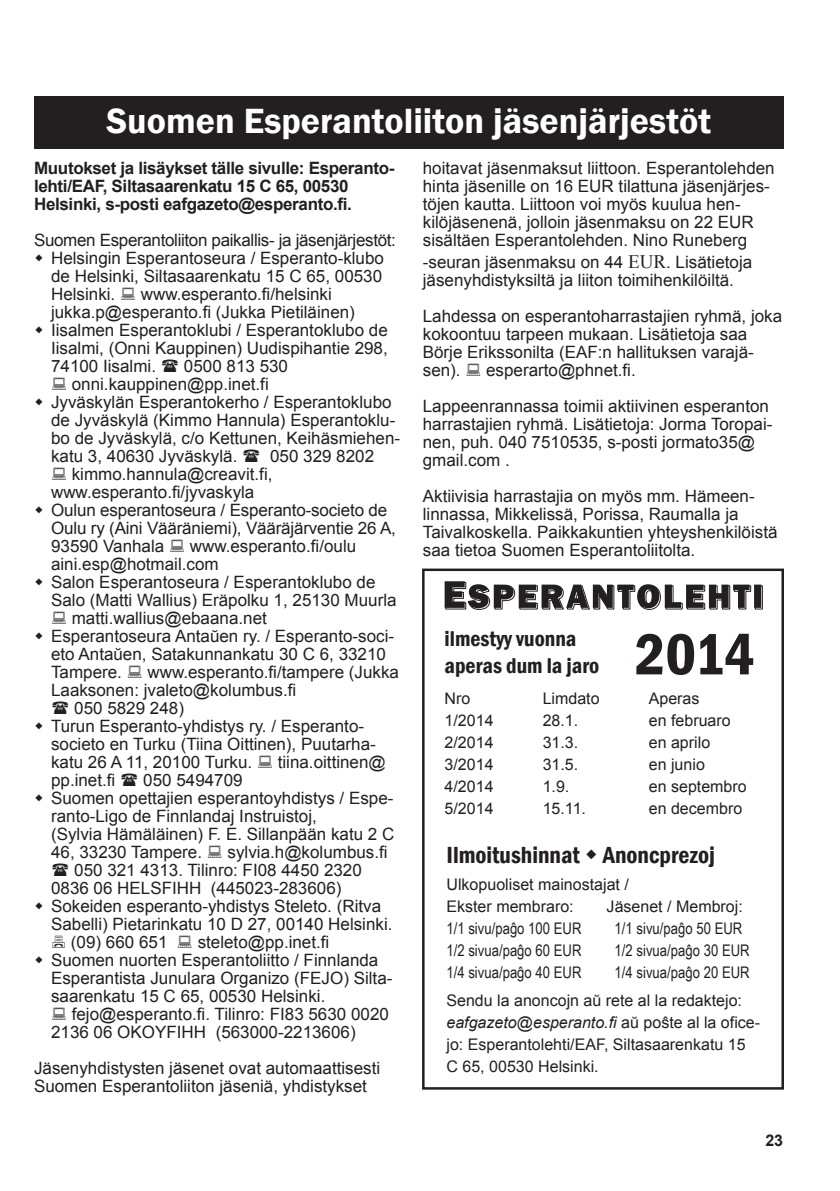
<style>
.page{position:relative;width:840px;height:1191px;background:#fff}
.page>*{position:absolute;margin:0;border:0;box-sizing:border-box;transform-origin:0 0}
.t1{font:600 condensed 60px "Franklin Gothic";color:#231f20}
.t2{font:600 36px "Franklin Gothic";color:#fff}
.t3{font:600 condensed 24px "Franklin Gothic";color:#231f20}
.t4{font:600 condensed 22px/26.4px "Franklin Gothic";color:#231f20}
.t5{font:17px/18px "Ariel Sud Euro";color:#231f20}
.t6{font:700 17px/18px "Ariel Sud Euro";letter-spacing:-.02em;color:#231f20}
.t7{font:16px/22px "Ariel Sud Euro";color:#231f20}
.t8{font:16px "Ariena Sud Euro";color:#231f20}
.t9{font:700 16px "Ariel Sud Euro";color:#231f20}
.s1{font-family:"Times New Roman";font-size:19px}
.s2{font-style:italic}
</style>
<div class="page">
<div style="left:34px;top:96px;width:748px;height:53px;background:#231f20"></div>
<div style="left:422px;top:568px;width:361px;height:521px;border:2px solid #231f20"></div>
<div style="left:754px;top:585px;width:8px;height:24px;border:1px solid #231f20"></div>
<svg style="left:444px;top:581px;width:306px;height:28px"></svg>
<svg style="left:754px;top:584px;width:6px;height:24px"></svg>
<h2 class="t2" style="left:106px;top:100px;width:606px">Suomen Esperantoliiton jäsenjärjestöt</h2>
<p class="t6" style="left:34px;top:159px;width:362px">Muutokset ja lisäykset tälle sivulle: Esperanto&shy;lehti/EAF, Silta saarenkatu 15 C 65, 00530<br>Helsinki, s-posti eafgazeto@esperanto.fi.</p>
<p class="t5" style="left:51px;top:231px;width:346px;text-indent:-17px">Suomen Esperantoliiton paikallis- ja jäsenjärjestöt:<br>Helsingin Esperantoseura / Esperanto-klubo de Helsinki, Silta saarenkatu 15 C 65, 00530<br>Helsinki.</p>
<p class="t5" style="left:422px;top:159px;width:353px">hoi tavat jäsenmaksut liittoon. Esperantolehden hinta jäsenille on 16 EUR tilattuna jäsenjärjes&shy;töjen kautta. Liittoon voi myös kuulua hen&shy;kilöjäsenenä, jolloin jäsenmaksu on 22 EUR sisältäen Esperanto leh den. Nino Runeberg</p>
<p class="t5" style="left:422px;top:253px;width:331px">-seuran jäsenmaksu on 44 <span class="s1">EUR</span>. Lisä tietoja jäsenyhdistyk siltä ja liiton toimihenki löiltä.</p>
<p class="t5" style="left:422px;top:307px;width:361px">Lahdessa on esperantoharrastajien ryhmä, joka kokoontuu tarpeen mukaan. Lisätietoja saa Börje Erikssonilta (EAF:n hallituksen varajä&shy;sen).</p>
<p class="t5" style="left:51px;top:285px;width:338px;text-indent:90px">www.esperanto.fi/helsinki jukka.p@esperanto.fi (Jukka Pietiläinen)<br>Iisalmen Esperantoklubi / Esperantoklubo de Iisalmi, (Onni Kauppinen) Uudispihantie 298, 74100 Iisalmi.</p>
<p class="t5" style="left:184px;top:357px;width:105px">0500 813 530</p>
<p class="t5" style="left:72px;top:375px;width:198px">onni.kauppinen@pp.inet.fi</p>
<p class="t5" style="left:51px;top:393px;width:342px">Jyväskylän Esperantokerho / Esperantoklubo</p>
<p class="t5" style="left:51px;top:411px;width:345px">de Jyväskylä (Kimmo Hannula) Esperantoklu-</p>
<p class="t5" style="left:51px;top:429px;width:350px">bo de Jyväskylä, c/o Kettunen, Keihäsmiehen-</p>
<p class="t5" style="left:51px;top:447px;width:188px">katu 3, 40630 Jyväskylä.</p>
<p class="t5" style="left:270px;top:447px;width:105px">050 329 8202</p>
<p class="t5" style="left:72px;top:465px;width:202px">kimmo.hannula@creavit.fi,</p>
<p class="t5" style="left:51px;top:483px;width:205px">www.esperanto.fi/jyvaskyla</p>
<p class="t5" style="left:51px;top:501px;width:337px">Oulun esperantoseura / Esperanto-societo de</p>
<p class="t5" style="left:51px;top:519px;width:346px">Oulu ry (Aini Vääräniemi), Vääräjärventie 26 A,</p>
<p class="t5" style="left:51px;top:537px;width:115px">93590 Vanhala</p>
<p class="t5" style="left:190px;top:537px;width:168px">www.esperanto.fi/oulu</p>
<p class="t5" style="left:51px;top:555px;width:169px">aini.esp@hotmail.com</p>
<p class="t5" style="left:51px;top:573px;width:326px">Salon Esperantoseura / Esperantoklubo de</p>
<p class="t5" style="left:51px;top:591px;width:347px">Salo (Matti Wallius) Eräpolku 1, 25130 Muurla</p>
<p class="t5" style="left:72px;top:609px;width:196px">matti.wallius@ebaana.net</p>
<p class="t5" style="left:51px;top:627px;width:344px">Esperantoseura Antaýen ry. / Esperanto-soci-</p>
<p class="t5" style="left:51px;top:645px;width:336px">eto Antaýen, Satakunnankatu 30 C 6, 33210</p>
<p class="t5" style="left:51px;top:663px;width:72px">Tampere.</p>
<p class="t5" style="left:147px;top:663px;width:253px">www.esperanto.fi/tampere (Jukka</p>
<p class="t5" style="left:51px;top:681px;width:246px">Laaksonen: jvaleto@kolumbus.fi</p>
<p class="t5" style="left:74px;top:699px;width:111px">050 5829 248)</p>
<p class="t5" style="left:51px;top:717px;width:314px">Turun Esperanto-yhdistys ry. / Esperanto-</p>
<p class="t5" style="left:51px;top:735px;width:326px">societo en Turku (Tiina Oittinen), Puutarha-</p>
<p class="t5" style="left:51px;top:753px;width:202px">katu 26 A 11, 20100 Turku.</p>
<p class="t5" style="left:277px;top:753px;width:109px">tiina.oittinen@</p>
<p class="t5" style="left:51px;top:771px;width:66px">pp.inet.fi</p>
<p class="t5" style="left:422px;top:352px;width:347px;line-height:36px;text-indent:63px">esperarto@phnet.fi.<br>Lappeenrannassa toimii aktiivinen esperanton</p>
<p class="t5" style="left:422px;top:415px;width:351px">har rastajien ryhmä. Lisätietoja: Jorma Toropai&shy;nen, puh. 040 7510535, s-posti jormato35@ gmail.com .</p>
<p class="t5" style="left:422px;top:487px;width:356px">Aktiivisia harrastajia on myös mm. Hämeen&shy;linnassa, Mikkelissä, Porissa, Raumalla ja Taivalkoskella. Paikkakuntien yhteyshen kilöistä saa tietoa Suomen Esperantoliitolta.</p>
<p class="t4" style="left:444px;top:625px;width:156px">ilmestyy vuonna aperas dum la jaro</p>
<h1 class="t1" style="left:634px;top:619px;width:121px">2014</h1>
<p class="t7" style="left:444px;top:687px;width:27px">Nro</p>
<p class="t7" style="left:542px;top:687px;width:58px">Limdato</p>
<p class="t7" style="left:648px;top:687px;width:52px">Aperas</p>
<p class="t7" style="left:444px;top:709px;width:50px">1/2014</p>
<p class="t7" style="left:542px;top:709px;width:37px">28.1.</p>
<p class="t7" style="left:648px;top:709px;width:83px">en februaro</p>
<p class="t7" style="left:444px;top:731px;width:50px">2/2014</p>
<p class="t7" style="left:542px;top:731px;width:37px">31.3.</p>
<p class="t7" style="left:648px;top:731px;width:63px">en aprilo</p>
<p class="t7" style="left:444px;top:753px;width:50px">3/2014</p>
<p class="t7" style="left:542px;top:753px;width:37px">31.5.</p>
<p class="t7" style="left:648px;top:753px;width:58px">en junio</p>
<p class="t7" style="left:444px;top:775px;width:50px">4/2014</p>
<p class="t7" style="left:542px;top:775px;width:28px">1.9.</p>
<p class="t7" style="left:648px;top:775px;width:99px">en septembro</p>
<p class="t7" style="left:444px;top:797px;width:50px">5/2014</p>
<p class="t7" style="left:542px;top:797px;width:45px">15.11.</p>
<p class="t7" style="left:648px;top:797px;width:95px">en decembro</p>
<h3 class="t3" style="left:446px;top:840px;width:270px">Ilmoitushinnat Anoncprezoj</h3>
<p class="t7" style="left:446px;top:873px;width:184px">Ulkopuoliset mainostajat /<br>Ekster membraro:</p>
<p class="t5" style="left:51px;top:771px;width:344px;text-indent:92px">050 5494709<br>Suomen opettajien esperantoyhdistys / Espe&shy;ranto-Ligo de Finnlandaj Instruistoj,<br>(Sylvia Hämäläinen) F. E. Sillanpään katu 2 C<br>46, 33230 Tampere.</p>
<p class="t5" style="left:227px;top:843px;width:161px">sylvia.h@kolumbus.fi</p>
<p class="t5" style="left:74px;top:861px;width:289px">050 321 4313. Tilinro: FI08 4450 2320</p>
<p class="t5" style="left:51px;top:879px;width:292px">0836 06 HELSFIHH (445023-283606)</p>
<p class="t5" style="left:51px;top:897px;width:331px">Sokeiden esperanto-yhdistys Steleto. (Ritva</p>
<p class="t5" style="left:51px;top:915px;width:343px">Sabelli) Pietarinkatu 10 D 27, 00140 Helsinki.</p>
<p class="t5" style="left:71px;top:933px;width:98px">(09) 660 651</p>
<p class="t7" style="left:606px;top:895px;width:138px">Jäsenet / Membroj:</p>
<p class="t8" style="left:446px;top:919px;width:136px">1/1 sivu/paøo 100 EUR</p>
<p class="t8" style="left:614px;top:919px;width:129px">1/1 sivu/paøo 50 EUR</p>
<p class="t8" style="left:446px;top:941px;width:136px">1/2 sivua/paøo 60 EUR</p>
<p class="t8" style="left:614px;top:941px;width:136px">1/2 sivua/paøo 30 EUR</p>
<p class="t8" style="left:446px;top:963px;width:136px">1/4 sivua/paøo 40 EUR</p>
<p class="t8" style="left:614px;top:963px;width:136px">1/4 sivua/paøo 20 EUR</p>
<p class="t7" style="left:446px;top:989px;width:315px">Sendu la anoncojn aý rete al la redaktejo: <span class="s2">eafgazeto@esperanto.fi</span> aý poþte al la ofice&shy;jo: Esperantolehti/EAF, Siltasaarenkatu 15<br>C 65, 00530 Helsinki.</p>
<p class="t5" style="left:51px;top:933px;width:343px;text-indent:146px">steleto@pp.inet.fi Suomen nuorten Esperantoliitto / Finnlanda Esperantista Junulara Organizo (FEJO) Silta&shy;saarenkatu 15 C 65, 00530 Helsinki.</p>
<p class="t5" style="left:51px;top:1005px;width:339px;text-indent:21px">fejo@esperanto.fi. Tilinro: FI83 5630 0020<br>2136 06 OKOYFIHH (563000-2213606)</p>
<p class="t5" style="left:34px;top:1059px;width:347px">Jäsenyhdistysten jäsenet ovat automaattisesti<br>Suomen Esperantoliiton jäseniä, yhdistykset</p>
<p class="t9" style="left:765px;top:1131px;width:19px">23</p>
</div>
